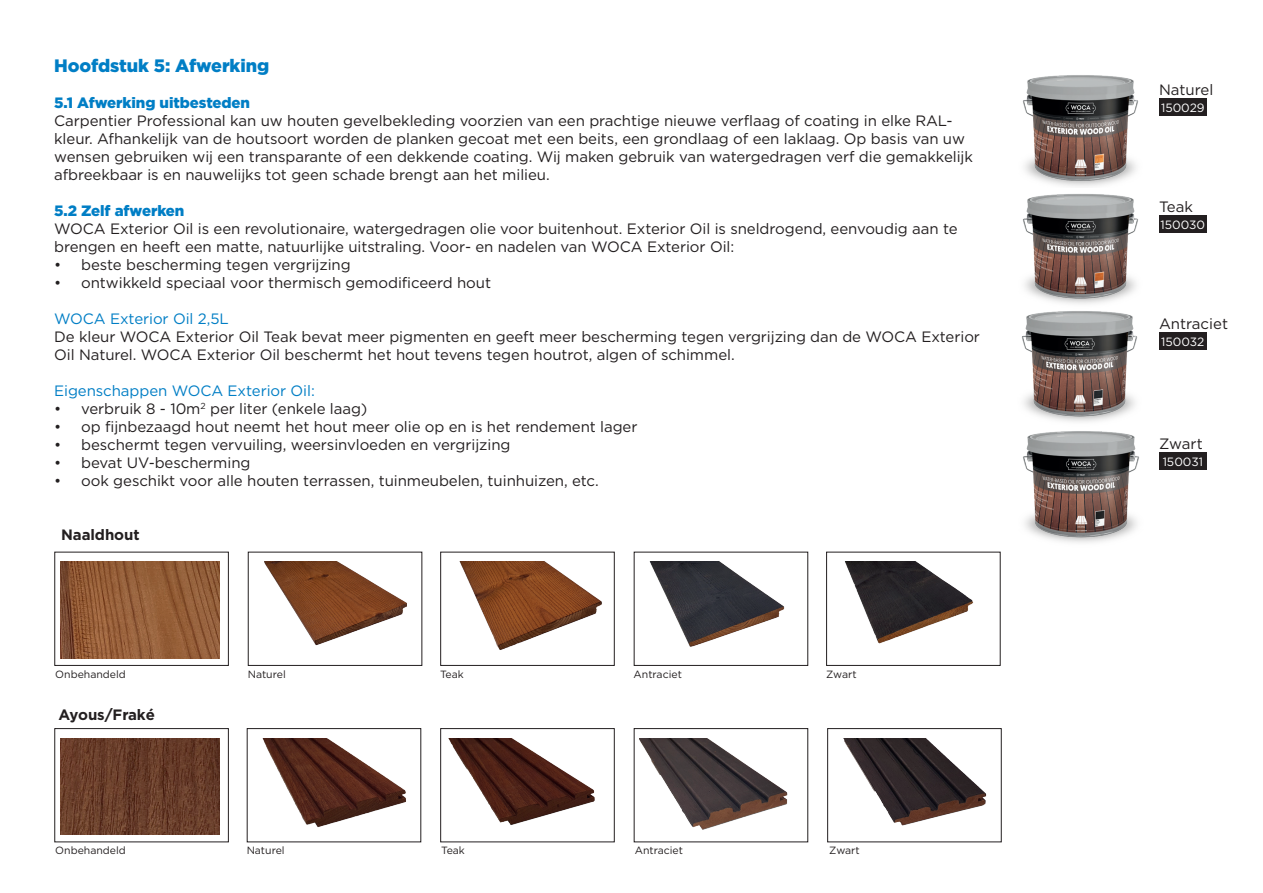
<style>
.page{position:relative;width:1263px;height:893px;background:#fff}
.page>*{position:absolute;margin:0;border:0;box-sizing:border-box;transform-origin:0 0}
.t1{font:900 18px "Gotham";letter-spacing:-.005em;color:#007ec5}
.t2{font:15px/18px "Gotham";letter-spacing:-.005em;color:#231f20}
.t3{font:15px "Gotham";letter-spacing:-.005em;color:#007ec5}
.t4{font:900 15px "Gotham";letter-spacing:-.005em;color:#007ec5}
.t5{font:700 15px "Gotham";letter-spacing:-.005em;color:#231f20}
.t6{font:12px "Gotham";color:#fff}
.t7{font:10.5px "Gotham";color:#231f20}
</style>
<div class="page">
<div style="left:55px;top:552px;width:174px;height:114px;border:1px solid #231f20"></div>
<img style="left:61px;top:562px;width:158px;height:96px">
<div style="left:248px;top:552px;width:174px;height:114px;border:1px solid #231f20"></div>
<img style="left:264px;top:562px;width:142px;height:84px">
<div style="left:440px;top:552px;width:174px;height:114px;border:1px solid #231f20"></div>
<img style="left:460px;top:562px;width:142px;height:88px">
<div style="left:634px;top:552px;width:174px;height:114px;border:1px solid #231f20"></div>
<img style="left:650px;top:562px;width:135px;height:85px">
<div style="left:826px;top:552px;width:174px;height:114px;border:1px solid #231f20"></div>
<img style="left:845px;top:562px;width:129px;height:82px">
<div style="left:55px;top:728px;width:174px;height:114px;border:1px solid #231f20"></div>
<img style="left:61px;top:738px;width:158px;height:96px">
<div style="left:247px;top:728px;width:174px;height:114px;border:1px solid #231f20"></div>
<img style="left:262px;top:738px;width:144px;height:89px">
<div style="left:440px;top:728px;width:174px;height:114px;border:1px solid #231f20"></div>
<img style="left:448px;top:738px;width:147px;height:87px">
<div style="left:634px;top:728px;width:174px;height:114px;border:1px solid #231f20"></div>
<img style="left:640px;top:738px;width:148px;height:92px">
<div style="left:827px;top:728px;width:174px;height:114px;border:1px solid #231f20"></div>
<img style="left:843px;top:738px;width:144px;height:88px">
<img style="left:1022px;top:315px;width:115px;height:100px">
<img style="left:1023px;top:415px;width:116px;height:128px">
<img style="left:1023px;top:75px;width:116px;height:102px">
<img style="left:1023px;top:177px;width:115px;height:138px">
<div style="left:1159px;top:99px;width:47px;height:17px;background:#231f20"></div>
<div style="left:1159px;top:216px;width:47px;height:17px;background:#231f20"></div>
<div style="left:1159px;top:333px;width:47px;height:17px;background:#231f20"></div>
<div style="left:1159px;top:453px;width:47px;height:17px;background:#231f20"></div>
<p class="t1" style="left:54px;top:55px;width:216px">Hoofdstuk 5: Afwerking</p>
<p class="t4" style="left:54px;top:94px;width:197px">5.1 Afwerking uitbesteden</p>
<p class="t2" style="left:54px;top:111px;width:920px">Carpentier Professional kan uw houten gevelbekleding voorzien van een prachtige nieuwe verflaag of coating in elke RAL&shy;kleur. Afhankelijk van de houtsoort worden de planken gecoat met een beits, een grondlaag of een laklaag. Op basis van uw wensen gebruiken wij een transparante of een dekkende coating. Wij maken gebruik van watergedragen verf die gemakkelijk afbreekbaar is en nauwelijks tot geen schade brengt aan het milieu.</p>
<p class="t4" style="left:54px;top:202px;width:132px">5.2 Zelf afwerken</p>
<p class="t2" style="left:54px;top:219px;width:905px">WOCA Exterior Oil is een revolutionaire, watergedragen olie voor buitenhout. Exterior Oil is sneldrogend, eenvoudig aan te brengen en heeft een matte, natuurlijke uitstraling. Voor- en nadelen van WOCA Exterior Oil:</p>
<p class="t2" style="left:54px;top:255px;width:298px">• beste bescherming tegen vergrijzing</p>
<p class="t2" style="left:54px;top:273px;width:438px">• ontwikkeld speciaal voor thermisch gemodificeerd hout</p>
<p class="t3" style="left:54px;top:310px;width:176px">WOCA Exterior Oil 2,5L</p>
<p class="t2" style="left:54px;top:327px;width:927px">De kleur WOCA Exterior Oil Teak bevat meer pigmenten en geeft meer bescherming tegen vergrijzing dan de WOCA Exterior<br>Oil Naturel. WOCA Exterior Oil beschermt het hout tevens tegen houtrot, algen of schimmel.</p>
<p class="t3" style="left:54px;top:382px;width:262px">Eigenschappen WOCA Exterior Oil:</p>
<p class="t2" style="left:54px;top:399px;width:315px">• verbruik 8 - 10m<sup>2</sup> per liter (enkele laag)</p>
<p class="t2" style="left:54px;top:417px;width:585px">• op fijnbezaagd hout neemt het hout meer olie op en is het rendement lager</p>
<p class="t2" style="left:54px;top:435px;width:458px">• beschermt tegen vervuiling, weersinvloeden en vergrijzing</p>
<p class="t2" style="left:54px;top:453px;width:198px">• bevat UV-bescherming</p>
<p class="t2" style="left:54px;top:471px;width:546px">• ook geschikt voor alle houten terrassen, tuinmeubelen, tuinhuizen, etc.</p>
<p class="t5" style="left:61px;top:526px;width:80px">Naaldhout</p>
<p class="t7" style="left:55px;top:668px;width:72px">Onbehandeld</p>
<p class="t5" style="left:59px;top:706px;width:98px">Ayous/Fraké</p>
<p class="t7" style="left:248px;top:668px;width:40px">Naturel</p>
<p class="t7" style="left:440px;top:668px;width:25px">Teak</p>
<p class="t7" style="left:634px;top:668px;width:50px">Antraciet</p>
<p class="t7" style="left:826px;top:668px;width:32px">Zwart</p>
<p class="t7" style="left:55px;top:845px;width:72px">Onbehandeld</p>
<p class="t7" style="left:247px;top:845px;width:40px">Naturel</p>
<p class="t7" style="left:441px;top:845px;width:25px">Teak</p>
<p class="t7" style="left:635px;top:845px;width:50px">Antraciet</p>
<p class="t7" style="left:829px;top:845px;width:32px">Zwart</p>
<p class="t2" style="left:1159px;top:81px;width:56px">Naturel</p>
<p class="t6" style="left:1161px;top:101px;width:45px">150029</p>
<p class="t2" style="left:1159px;top:197px;width:35px">Teak</p>
<p class="t6" style="left:1160px;top:218px;width:46px">150030</p>
<p class="t2" style="left:1159px;top:314px;width:70px">Antraciet</p>
<p class="t6" style="left:1161px;top:335px;width:45px">150032</p>
<p class="t2" style="left:1159px;top:434px;width:45px">Zwart</p>
<p class="t6" style="left:1163px;top:455px;width:42px">150031</p>
</div>
